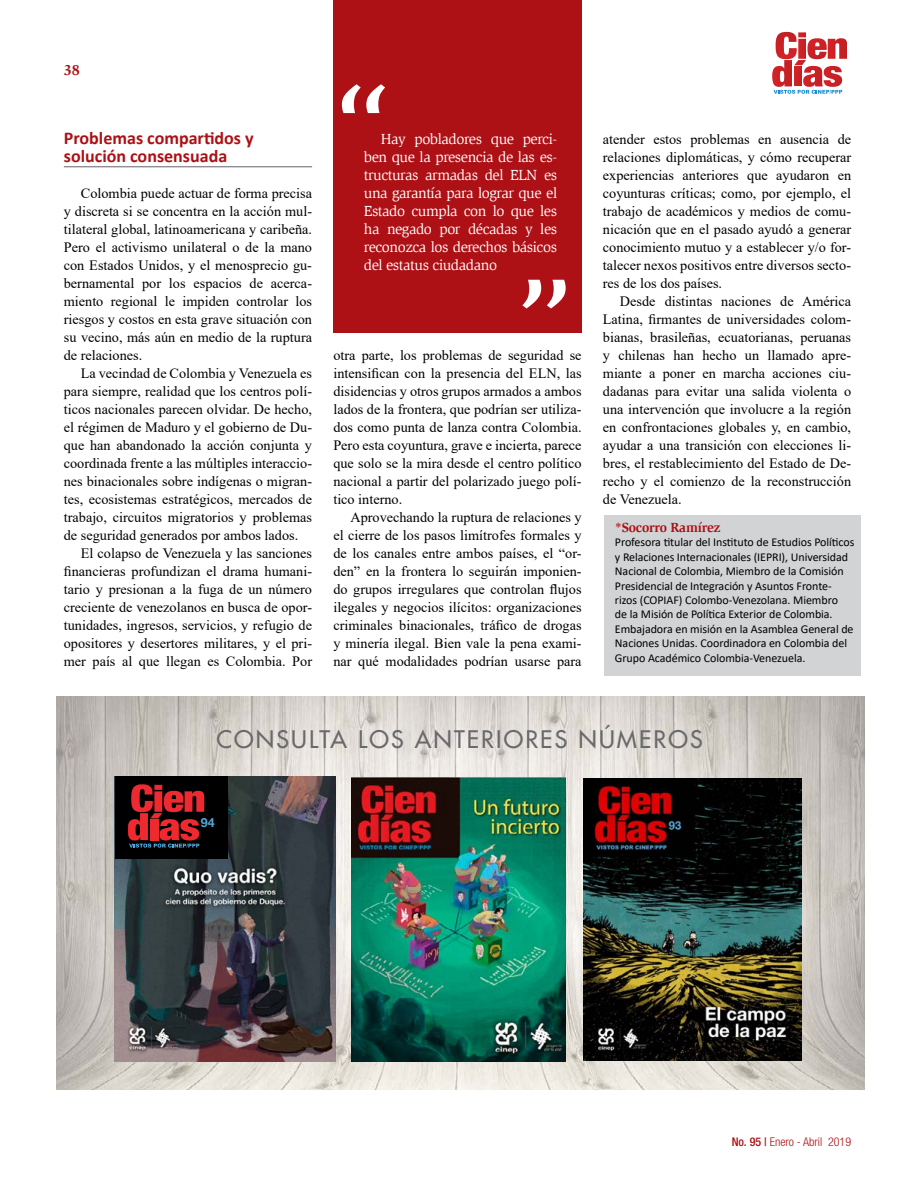
<style>
.page{position:relative;width:915px;height:1187px;background:#fff}
.page>*{position:absolute;margin:0;border:0;box-sizing:border-box;transform-origin:0 0}
.t1{font:500 23.55px "Futura Std";letter-spacing:.09em;color:#696a6c}
.t2{font:700 18px/18px "Calibri";color:#ad1015}
.t3{font:15px/18px "Slimbach Std";letter-spacing:-.03em;color:#fff;text-align:justify}
.t4{font:700 15px "Slimbach Std";color:#ad1015}
.t5{font:14.25px/18px "Times New Roman";color:#000;text-align:justify}
.t6{font:700 13.5px "Slimbach Std";letter-spacing:-.02em;color:#ad1015}
.t7{font:700 12.6px "Helvetica Neue";color:#54a6d9}
.t8{font:12px/14.4px "Calibri";letter-spacing:-.005em;color:#000}
.t9{font:300 condensed 12px "Helvetica Neue LT Std";color:#ad1015}
.s1{font-weight:500}
</style>
<div class="page">
<svg style="left:772px;top:32px;width:74px;height:62px"></svg>
<div style="left:333px;top:0;width:248px;height:332px;background:#ad1015"></div>
<svg style="left:342px;top:84px;width:43px;height:29px"></svg>
<svg style="left:522px;top:280px;width:43px;height:28px"></svg>
<hr style="left:64px;top:166px;width:248px;height:1px;background:#636466">
<div style="left:604px;top:515px;width:256px;height:161px;background:#d1d3d4"></div>
<img style="left:57px;top:696px;width:807px;height:393px">
<img style="left:351px;top:777px;width:214px;height:284px">
<img style="left:583px;top:778px;width:218px;height:282px">
<img style="left:115px;top:776px;width:220px;height:285px">
<div style="left:115px;top:776px;width:112px;height:82px;background:#000"></div>
<svg style="left:128px;top:784px;width:76px;height:63px"></svg>
<div style="left:150px;top:819px;width:8px;height:21px;background:#ee2a30"></div>
<p class="t4" style="left:64px;top:61px;width:18px">38</p>
<p class="t2" style="left:64px;top:129px;width:191px">Problemas compartidos y solución consensuada</p>
<p class="t5" style="left:64px;top:184px;width:250px;text-indent:17px">Colombia puede actuar de forma precisa y discreta si se concentra en la acción mul&shy;tilateral global, latinoamericana y caribeña.<br>Pero el activismo unilateral o de la mano con Estados Unidos, y el menosprecio gu&shy;bernamental por los espacios de acerca&shy;miento regional le impiden controlar los riesgos y costos en esta grave situación con su vecino, más aún en medio de la ruptura de relaciones.</p>
<p class="t5" style="left:81px;top:364px;width:233px">La vecindad de Colombia y Venezuela es</p>
<p class="t5" style="left:64px;top:382px;width:250px">para siempre, realidad que los centros polí-</p>
<p class="t5" style="left:64px;top:400px;width:250px">ticos nacionales parecen olvidar. De hecho,</p>
<p class="t5" style="left:64px;top:418px;width:250px">el régimen de Maduro y el gobierno de Du-</p>
<p class="t5" style="left:64px;top:436px;width:250px">que han abandonado la acción conjunta y</p>
<p class="t5" style="left:64px;top:454px;width:250px">coordinada frente a las múltiples interaccio-</p>
<p class="t5" style="left:64px;top:472px;width:250px">nes binacionales sobre indígenas o migran-</p>
<p class="t5" style="left:64px;top:490px;width:250px">tes, ecosistemas estratégicos, mercados de</p>
<p class="t5" style="left:64px;top:508px;width:250px">trabajo, circuitos migratorios y problemas</p>
<p class="t5" style="left:64px;top:526px;width:236px">de seguridad generados por ambos lados.</p>
<p class="t5" style="left:81px;top:544px;width:233px">El colapso de Venezuela y las sanciones</p>
<p class="t5" style="left:64px;top:562px;width:250px">financieras profundizan el drama humani-</p>
<p class="t5" style="left:64px;top:580px;width:250px">tario y presionan a la fuga de un número</p>
<p class="t5" style="left:64px;top:598px;width:250px">creciente de venezolanos en busca de opor-</p>
<p class="t5" style="left:64px;top:616px;width:250px">tunidades, ingresos, servicios, y refugio de</p>
<p class="t5" style="left:64px;top:634px;width:250px">opositores y desertores militares, y el pri-</p>
<p class="t5" style="left:64px;top:652px;width:250px">mer país al que llegan es Colombia. Por</p>
<p class="t3" style="left:364px;top:130px;width:195px;text-indent:17px">Hay pobladores que perci&shy;ben que la presencia de las es&shy;tructuras armadas del ELN es una garantía para lograr que el Estado cumpla con lo que les ha negado por décadas y les reconozca los derechos básicos del estatus ciudadano</p>
<p class="t5" style="left:333px;top:346px;width:250px">otra parte, los problemas de seguridad se intensifican con la presencia del ELN, las disidencias y otros grupos armados a ambos lados de la frontera, que podrían ser utiliza&shy;dos como punta de lanza contra Colombia.<br>Pero esta coyuntura, grave e incierta, parece que solo se la mira desde el centro político nacional a partir del polarizado juego polí&shy;tico interno.</p>
<p class="t5" style="left:333px;top:508px;width:250px;text-indent:17px">Aprovechando la ruptura de relaciones y el cierre de los pasos limítrofes formales y de los canales entre ambos países, el “or&shy;den” en la frontera lo seguirán imponien&shy;do grupos irregulares que controlan flujos ilegales y negocios ilícitos: organizaciones criminales binacionales, tráfico de drogas y minería ilegal. Bien vale la pena exami&shy;nar qué modalidades podrían usarse para</p>
<p class="t5" style="left:602px;top:130px;width:250px">atender estos problemas en ausencia de relaciones diplomáticas, y cómo recuperar experiencias anteriores que ayudaron en coyunturas críticas; como, por ejemplo, el trabajo de académicos y medios de comu&shy;nicación que en el pasado ayudó a generar conocimiento mutuo y a establecer y/o for&shy;talecer nexos positivos entre diversos secto&shy;res de los dos países.</p>
<p class="t5" style="left:602px;top:292px;width:250px;text-indent:17px">Desde distintas naciones de América Latina, firmantes de universidades colom&shy;bianas, brasileñas, ecuatorianas, peruanas y chilenas han hecho un llamado apre&shy;miante a poner en marcha acciones ciu&shy;dadanas para evitar una salida violenta o una intervención que involucre a la región en confrontaciones globales y, en cambio, ayudar a una transición con elecciones li&shy;bres, el restablecimiento del Estado de De&shy;recho y el comienzo de la reconstrucción de Venezuela.</p>
<p class="t6" style="left:614px;top:519px;width:107px">*Socorro Ramírez</p>
<p class="t8" style="left:614px;top:535px;width:241px">Profesora titular del Instituto de Estudios Políticos y Relaciones Internacionales (IEPRI), Universidad Nacional de Colombia, Miembro de la Comisión Presidencial de Integración y Asuntos Fronte&shy;rizos (COPIAF) Colombo-Venezolana. Miembro<br>de la Misión de Política Exterior de Colombia.<br>Embajadora en misión en la Asamblea General de Naciones Unidas. Coordinadora en Colombia del Grupo Académico Colombia-Venezuela.</p>
<h1 class="t1" style="left:216px;top:724px;width:487px">CONSULTA LOS ANTERIORES NÚMEROS</h1>
<p class="t7" style="left:201px;top:814px;width:15px">94</p>
<p class="t9" style="left:731px;top:1134px;width:121px"><span class="s1">No. 95 |</span> Enero - Abril 2019</p>
</div>
